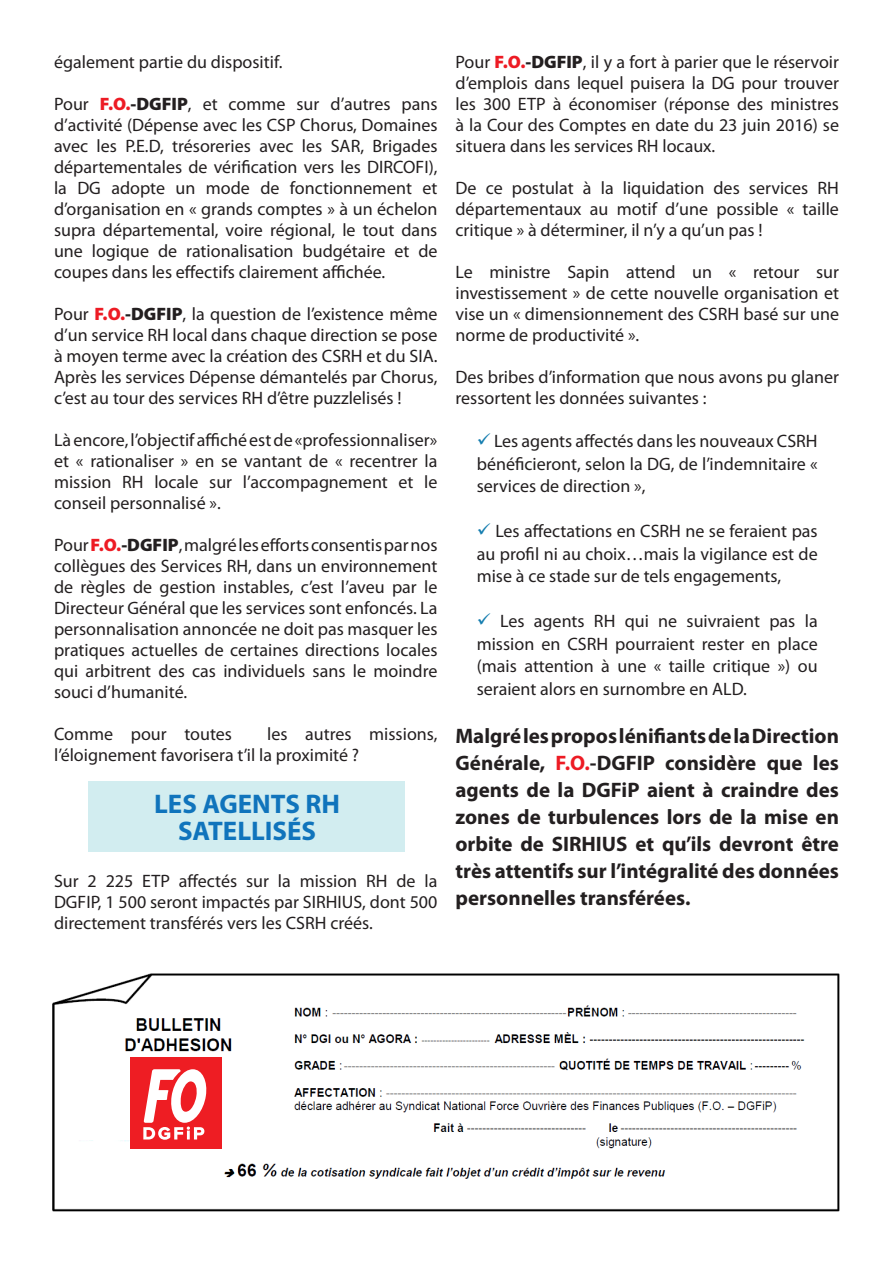
<style>
.page{position:relative;width:893px;height:1263px;background:#fff}
.page>*{position:absolute;margin:0;border:0;box-sizing:border-box;transform-origin:0 0}
.t1{font:700 27px/27px "Myriad Pro";color:#1074bc;text-align:center}
.t2{font:700 21px/27px "Myriad Pro";color:#231f20;text-align:justify}
.t3{font:18px/21px "Myriad Pro";color:#231f20;text-align:justify}
.s1{font-weight:900;color:#ed1b24}
.s2{font-weight:900}
.s3{color:#147daf}
.s4{color:#ed1b24}
</style>
<div class="page">
<div style="left:88px;top:781px;width:317px;height:70px;background:#d2edf0"></div>
<img style="left:52px;top:973px;width:788px;height:239px">
<div style="left:71px;top:1055px;width:213px;height:85px;background:#fff"></div>
<div style="left:130px;top:1057px;width:91px;height:91px;background:#ee1d23"></div>
<svg style="left:143px;top:1069px;width:64px;height:71px"></svg>
<p class="t3" style="left:54px;top:51px;width:230px">également partie du dispositif.</p>
<p class="t3" style="left:54px;top:93px;width:385px">Pour <span class="s1">F.O.</span><span class="s2">-DGFIP</span>, et comme sur d’autres pans d’activité (Dépense avec les CSP Chorus, Domaines avec les P.E.D, trésoreries avec les SAR, Brigades départementales de vérification vers les DIRCOFI), la DG adopte un mode de fonctionnement et d’organisation en « grands comptes » à un échelon supra départemental, voire régional, le tout dans une logique de rationalisation budgétaire et de coupes dans les effectifs clairement affichée.</p>
<p class="t3" style="left:54px;top:303px;width:385px">Pour <span class="s1">F.O.</span><span class="s2">-DGFIP</span>, la question de l’existence même d’un service RH local dans chaque direction se pose à moyen terme avec la création des CSRH et du SIA.<br>Après les services Dépense démantelés par Chorus, c’est au tour des services RH d’être puzzlelisés !</p>
<p class="t3" style="left:54px;top:429px;width:385px">Là encore, l’objectif affiché est de «professionnaliser» et « rationaliser » en se vantant de « recentrer la mission RH locale sur l’accompagnement et le conseil personnalisé ».</p>
<p class="t3" style="left:54px;top:534px;width:385px">Pour <span class="s1">F.O.</span><span class="s2">-DGFIP</span>, malgré les efforts consentis par nos collègues des Services RH, dans un environnement de règles de gestion instables, c’est l’aveu par le Directeur Général que les services sont enfoncés. La personnalisation annoncée ne doit pas masquer les pratiques actuelles de certaines directions locales qui arbitrent des cas individuels sans le moindre souci d’humanité.</p>
<p class="t3" style="left:54px;top:723px;width:179px">Comme pour toutes</p>
<p class="t3" style="left:54px;top:723px;width:385px;text-indent:213px">les autres missions, l’éloignement favorisera t’il la proximité ?</p>
<p class="t1" style="left:154px;top:789px;width:187px">LES AGENTS RH<br>SATELLISÉS</p>
<p class="t3" style="left:54px;top:870px;width:385px">Sur 2 225 ETP affectés sur la mission RH de la DGFIP, 1 500 seront impactés par SIRHIUS, dont 500 directement transférés vers les CSRH créés.</p>
<p class="t3" style="left:455px;top:51px;width:385px">Pour <span class="s1">F.O.</span><span class="s2">-DGFIP</span>, il y a fort à parier que le réservoir d’emplois dans lequel puisera la DG pour trouver les 300 ETP à économiser (réponse des ministres à la Cour des Comptes en date du 23 juin 2016) se situera dans les services RH locaux.</p>
<p class="t3" style="left:455px;top:177px;width:385px">De ce postulat à la liquidation des services RH départementaux au motif d’une possible « taille critique » à déterminer, il n’y a qu’un pas !</p>
<p class="t3" style="left:455px;top:261px;width:385px">Le ministre Sapin attend un « retour sur investissement » de cette nouvelle organisation et vise un « dimensionnement des CSRH basé sur une norme de productivité ».</p>
<p class="t3" style="left:455px;top:366px;width:385px">Des bribes d’information que nous avons pu glaner ressortent les données suivantes :</p>
<p class="t3" style="left:477px;top:429px;width:342px;line-height:22.5px"><span class="s3">✓</span> Les agents affectés dans les nouveaux CSRH bénéficieront, selon la DG, de l’indemnitaire « services de direction »,</p>
<p class="t3" style="left:477px;top:519px;width:342px;line-height:22.5px"><span class="s3">✓</span> Les affectations en CSRH ne se feraient pas au profil ni au choix…mais la vigilance est de mise à ce stade sur de tels engagements,</p>
<p class="t3" style="left:477px;top:609px;width:342px;line-height:22.5px"><span class="s3">✓</span> Les agents RH qui ne suivraient pas la mission en CSRH pourraient rester en place (mais attention à une « taille critique ») ou seraient alors en surnombre en ALD.</p>
<p class="t2" style="left:455px;top:721px;width:385px">Malgré les propos lénifiants de la Direction Générale, <span class="s4">F.O.</span>-DGFIP considère que les agents de la DGFiP aient à craindre des zones de turbulences lors de la mise en orbite de SIRHIUS et qu’ils devront être très attentifs sur l’intégralité des données personnelles transférées.</p>
</div>
